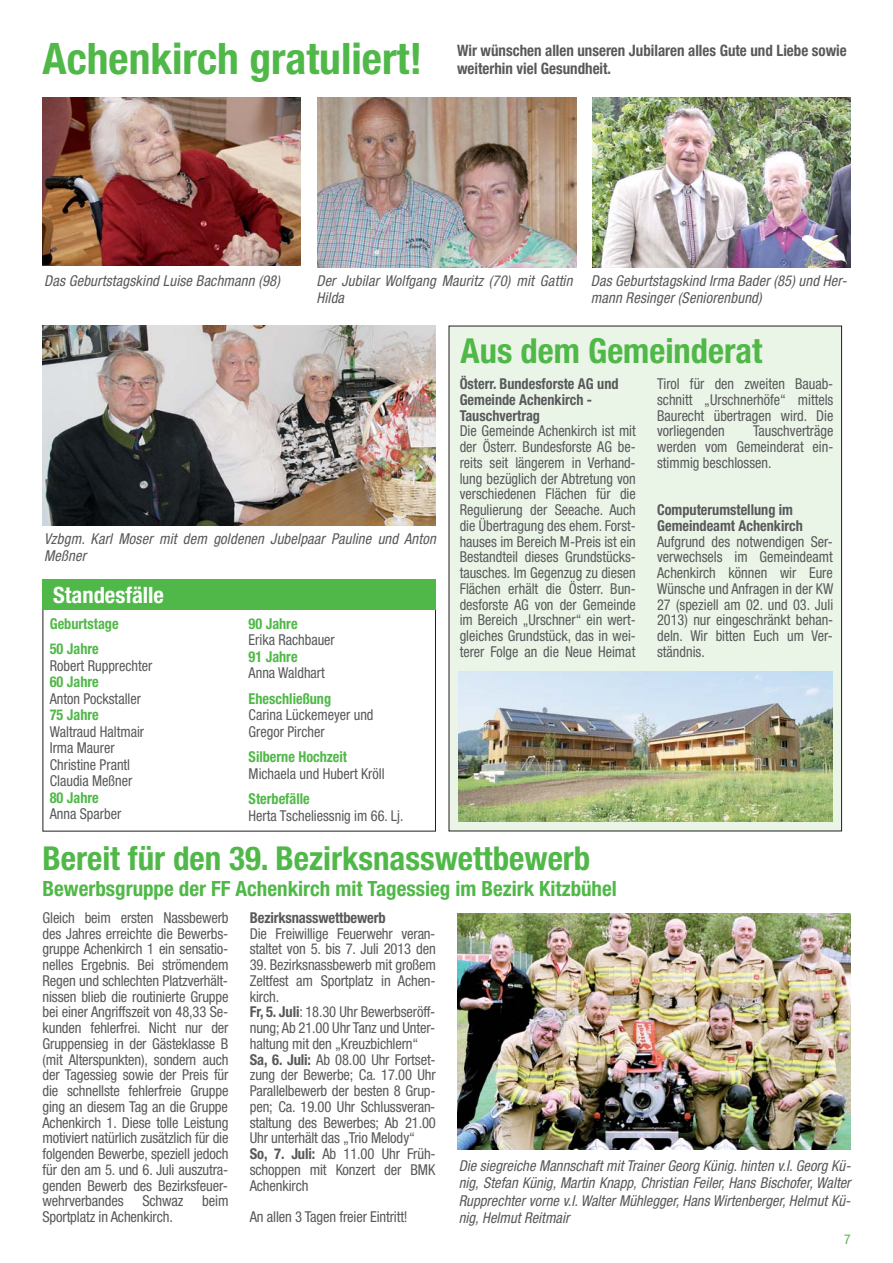
<style>
.page{position:relative;width:893px;height:1263px;background:#fff}
.page>*{position:absolute;margin:0;border:0;box-sizing:border-box;transform-origin:0 0}
.t1{font:700 condensed 43.5px "Helvetica Neue";color:#50b848}
.t2{font:700 condensed 34.5px "Helvetica Neue";color:#50b848}
.t3{font:700 condensed 33px "Helvetica Neue";color:#50b848}
.t4{font:700 condensed 22.5px "Helvetica Neue";color:#fff}
.t5{font:700 condensed 21px "Helvetica Neue";color:#50b848}
.t6{font:700 condensed 15.75px "Helvetica Neue";color:#58595b;scale:.95 1}
.t7{font:condensed 15px/15.8px "Helvetica Neue";letter-spacing:-.01em;color:#58595b}
.t8{font:condensed 15px/15.8px "Helvetica Neue";letter-spacing:-.01em;color:#58595b;text-align:justify;scale:.95 1}
.t9{font:italic condensed 15px/17.2px "Helvetica Neue";letter-spacing:.005em;color:#58595b}
.t10{font:700 condensed 15px/15.8px "Helvetica Neue";color:#58595b;scale:.95 1}
.t11{font:700 condensed 15px/25.5px "Helvetica Neue";color:#50b848;scale:.95 1}
.t12{font:700 condensed 15px "Helvetica Neue";color:#58595b}
.t13{font:condensed 13.5px "Helvetica Neue";color:#50b848}
.s1{font-weight:700}
</style>
<div class="page">
<div style="left:43px;top:580px;width:393px;height:30px;background:#50b848"></div>
<div style="left:449px;top:326px;width:393px;height:505px;background:#ebf5e7"></div>
<img style="left:43px;top:325px;width:393px;height:200px">
<img style="left:457px;top:913px;width:393px;height:237px">
<img style="left:43px;top:98px;width:258px;height:168px">
<img style="left:318px;top:98px;width:258px;height:170px">
<img style="left:592px;top:98px;width:258px;height:170px">
<img style="left:459px;top:671px;width:373px;height:151px">
<h1 class="t1" style="left:43px;top:43px;width:381px">Achenkirch gratuliert!</h1>
<p class="t6" style="left:457px;top:45px;width:412px">Wir wünschen allen unseren Jubilaren alles Gute und Liebe sowie</p>
<p class="t6" style="left:457px;top:63px;width:164px">weiterhin viel Gesundheit.</p>
<p class="t9" style="left:44px;top:273px;width:237px">Das Geburtstagskind Luise Bachmann (98)</p>
<p class="t9" style="left:316px;top:273px;width:260px">Der Jubilar Wolfgang Mauritz (70) mit Gattin<br>Hilda</p>
<p class="t9" style="left:591px;top:273px;width:260px">Das Geburtstagskind Irma Bader (85) und Her&shy;mann Resinger (Seniorenbund)</p>
<h2 class="t2" style="left:461px;top:338px;width:303px">Aus dem Gemeinderat</h2>
<p class="t9" style="left:44px;top:531px;width:396px">Vzbgm. Karl Moser mit dem goldenen Jubelpaar Pauline und Anton<br>Meßner</p>
<h3 class="t4" style="left:53px;top:587px;width:112px">Standesfälle</h3>
<p class="t11" style="left:50px;top:612px;width:74px">Geburtstage<br>50 Jahre</p>
<p class="t8" style="left:50px;top:659px;width:109px">Robert Rupprechter</p>
<p class="t11" style="left:50px;top:671px;width:53px">60 Jahre</p>
<p class="t8" style="left:50px;top:692px;width:97px">Anton Pockstaller</p>
<p class="t11" style="left:50px;top:704px;width:53px">75 Jahre</p>
<p class="t8" style="left:50px;top:725px;width:101px;line-height:16.5px;text-align:left">Waltraud Haltmair<br>Irma Maurer<br>Christine Prantl<br>Claudia Meßner</p>
<p class="t11" style="left:50px;top:786px;width:53px">80 Jahre</p>
<p class="t8" style="left:50px;top:807px;width:77px">Anna Sparber</p>
<p class="t11" style="left:249px;top:612px;width:53px">90 Jahre</p>
<p class="t8" style="left:249px;top:633px;width:92px">Erika Rachbauer</p>
<p class="t11" style="left:249px;top:645px;width:53px">91 Jahre</p>
<p class="t8" style="left:249px;top:666px;width:82px">Anna Waldhart</p>
<p class="t11" style="left:249px;top:687px;width:88px">Eheschließung</p>
<p class="t8" style="left:249px;top:708px;width:133px;line-height:16.5px">Carina Lückemeyer und<br>Gregor Pircher</p>
<p class="t11" style="left:249px;top:746px;width:105px">Silberne Hochzeit</p>
<p class="t8" style="left:249px;top:767px;width:145px">Michaela und Hubert Kröll</p>
<p class="t11" style="left:249px;top:788px;width:66px">Sterbefälle</p>
<p class="t8" style="left:249px;top:809px;width:164px">Herta Tscheliessnig im 66. Lj.</p>
<p class="t10" style="left:460px;top:377px;width:169px">Österr. Bundesforste AG und<br>Gemeinde Achenkirch -<br>Tauschvertrag</p>
<p class="t8" style="left:460px;top:424px;width:187px">Die Gemeinde Achenkirch ist mit der Österr. Bundesforste AG be&shy;reits seit längerem in Verhand&shy;lung bezüglich der Abtretung von verschiedenen Flächen für die Regulierung der Seeache. Auch die Übertragung des ehem. Forst&shy;hauses im Bereich M-Preis ist ein Bestandteil dieses Grundstücks&shy;tausches. Im Gegenzug zu diesen Flächen erhält die Österr. Bun&shy;desforste AG von der Gemeinde im Bereich „Urschner“ ein wert&shy;gleiches Grundstück, das in wei&shy;terer Folge an die Neue Heimat</p>
<h3 class="t3" style="left:43px;top:847px;width:549px">Bereit für den 39. Bezirksnasswettbewerb</h3>
<h3 class="t5" style="left:43px;top:881px;width:576px">Bewerbsgruppe der FF Achenkirch mit Tagessieg im Bezirk Kitzbühel</h3>
<p class="t8" style="left:657px;top:377px;width:187px">Tirol für den zweiten Bauab&shy;schnitt „Urschnerhöfe“ mittels Baurecht übertragen wird. Die vorliegenden</p>
<p class="t8" style="left:657px;top:424px;width:187px;text-indent:96px">Tauschverträge werden vom Gemeinderat ein&shy;stimmig beschlossen.</p>
<p class="t10" style="left:657px;top:503px;width:155px">Computerumstellung im<br>Gemeindeamt Achenkirch</p>
<p class="t8" style="left:657px;top:535px;width:187px">Aufgrund des notwendigen Ser&shy;verwechsels im Gemeindeamt Achenkirch können wir Eure Wünsche und Anfragen in der KW 27 (speziell am 02. und 03. Juli 2013) nur eingeschränkt behan&shy;deln. Wir bitten Euch um Ver&shy;ständnis.</p>
<p class="t7" style="left:43px;top:911px;width:188px;text-align:justify">Gleich beim ersten Nassbewerb des Jahres erreichte die Bewerbs&shy;gruppe Achenkirch 1 ein sensatio&shy;nelles Ergebnis. Bei strömendem Regen und schlechten Platzverhält&shy;nissen blieb die routinierte Gruppe bei einer Angriffszeit von 48,33 Se&shy;kunden fehlerfrei. Nicht nur der Gruppensieg in der Gästeklasse B (mit Alterspunkten), sondern auch der Tagessieg sowie der Preis für die schnellste fehlerfreie Gruppe ging an diesem Tag an die Gruppe Achenkirch 1. Diese tolle Leistung motiviert natürlich zusätzlich für die folgenden Bewerbe, speziell jedoch für den am 5. und 6. Juli auszutra&shy;genden Bewerb des Bezirksfeuer&shy;wehrverbandes</p>
<p class="t7" style="left:142px;top:1194px;width:42px">Schwaz</p>
<p class="t7" style="left:202px;top:1194px;width:28px">beim</p>
<p class="t7" style="left:43px;top:1210px;width:132px">Sportplatz in Achenkirch.</p>
<p class="t12" style="left:250px;top:912px;width:137px">Bezirksnasswettbewerb</p>
<p class="t7" style="left:250px;top:927px;width:188px">Die Freiwillige Feuerwehr veran&shy;staltet von 5. bis 7. Juli 2013 den</p>
<p class="t7" style="left:250px;top:958px;width:188px">39. Bezirksnassbewerb mit großem<br>Zeltfest am Sportplatz in Achen&shy;kirch.<br><span class="s1">Fr, 5. Juli</span>: 18.30 Uhr Bewerbseröff&shy;nung; Ab 21.00 Uhr Tanz und Unter&shy;haltung mit den „Kreuzbichlern“<br><span class="s1">Sa, 6. Juli:</span> Ab 08.00 Uhr Fortset&shy;zung der Bewerbe; Ca. 17.00 Uhr<br>Parallelbewerb der besten 8 Grup&shy;pen; Ca. 19.00 Uhr Schlussveran&shy;staltung des Bewerbes; Ab 21.00<br>Uhr unterhält das „Trio Melody“<br><span class="s1">So, 7. Juli:</span> Ab 11.00 Uhr Früh&shy;schoppen mit Konzert der BMK<br>Achenkirch</p>
<p class="t7" style="left:250px;top:1210px;width:159px">An allen 3 Tagen freier Eintritt!</p>
<p class="t9" style="left:459px;top:1158px;width:396px;text-align:justify">Die siegreiche Mannschaft mit Trainer Georg Künig.hinten v.l.Georg Kü&shy;nig, Stefan Künig, Martin Knapp, Christian Feiler, Hans Bischofer,Walter Rupprechter vorne v.l.Walter Mühlegger,Hans Wirtenberger,Helmut Kü&shy;nig,Helmut Reitmair</p>
<p class="t13" style="left:844px;top:1235px;width:8px">7</p>
</div>
